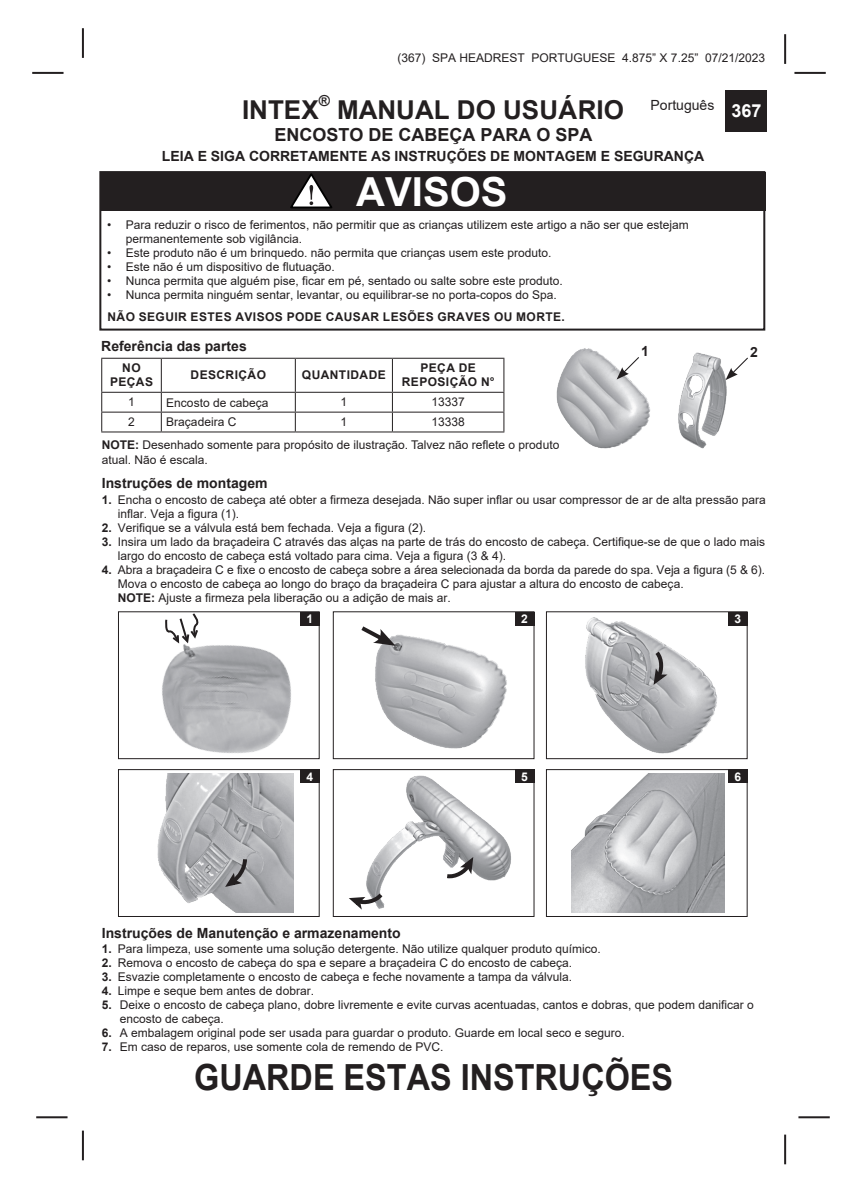
<style>
.page{position:relative;width:862px;height:1191px;background:#fff}
.page>*{position:absolute;margin:0;border:0;box-sizing:border-box;transform-origin:0 0}
.t1{font:700 40px "Arial";color:#fff}
.t2{font:700 36px "Arial";color:#231f20;scale:.9 1}
.t3{font:700 26px "Arial";color:#231f20}
.t4{font:700 18px "Arial";color:#231f20}
.t5{font:700 18px "Arial";color:#fff}
.t6{font:700 15.2px "Arial";color:#231f20}
.t7{font:700 14px "Arial";color:#231f20}
.t8{font:14px "Arial";color:#231f20}
.t9{font:12px/14px "Arial";color:#231f20}
.t10{font:700 12px/14.4px "Arial";letter-spacing:.035em;color:#231f20;text-align:center}
.t11{font:700 12px "Arial";color:#fff}
.s1{font-weight:700}
</style>
<div class="page">
<hr style="left:32px;top:72px;width:32px;height:2px;background:#231f20">
<hr style="left:36px;top:1116px;width:32px;height:2px;background:#231f20">
<hr style="left:794px;top:72px;width:32px;height:2px;background:#231f20">
<hr style="left:798px;top:1116px;width:32px;height:2px;background:#231f20">
<hr style="left:82px;top:28px;width:2px;height:30px;background:#231f20">
<hr style="left:784px;top:34px;width:2px;height:30px;background:#231f20">
<hr style="left:82px;top:1130px;width:2px;height:30px;background:#231f20">
<hr style="left:784px;top:1134px;width:2px;height:30px;background:#231f20">
<div style="left:725px;top:91px;width:42px;height:41px;background:#231f20"></div>
<div style="left:101px;top:172px;width:664px;height:38px;background:#231f20"></div>
<div style="left:99px;top:171px;width:666px;height:159px;border:2px solid #231f20"></div>
<svg style="left:290px;top:173px;width:42px;height:35px"></svg>
<svg style="left:101px;top:359px;width:403px;height:72px"></svg>
<hr style="left:101px;top:431px;width:60px;height:1px;background:#231f20">
<hr style="left:161px;top:431px;width:134px;height:1px;background:#231f20">
<hr style="left:295px;top:431px;width:97px;height:1px;background:#231f20">
<hr style="left:392px;top:431px;width:112px;height:1px;background:#231f20">
<hr style="left:101px;top:358px;width:60px;height:1px;background:#231f20">
<hr style="left:101px;top:359px;width:1px;height:33px;background:#231f20">
<hr style="left:161px;top:358px;width:134px;height:1px;background:#231f20">
<hr style="left:161px;top:359px;width:1px;height:33px;background:#231f20">
<hr style="left:295px;top:358px;width:97px;height:1px;background:#231f20">
<hr style="left:295px;top:359px;width:1px;height:33px;background:#231f20">
<hr style="left:392px;top:358px;width:112px;height:1px;background:#231f20">
<hr style="left:392px;top:359px;width:1px;height:33px;background:#231f20">
<hr style="left:503px;top:359px;width:1px;height:33px;background:#231f20">
<hr style="left:101px;top:392px;width:60px;height:1px;background:#231f20">
<hr style="left:161px;top:392px;width:134px;height:1px;background:#231f20">
<hr style="left:295px;top:392px;width:97px;height:1px;background:#231f20">
<hr style="left:392px;top:392px;width:112px;height:1px;background:#231f20">
<img style="left:556px;top:348px;width:94px;height:101px">
<img style="left:678px;top:352px;width:49px;height:97px">
<svg style="left:616px;top:356px;width:24px;height:23px"></svg>
<svg style="left:725px;top:356px;width:23px;height:24px"></svg>
<div style="left:118px;top:769px;width:202px;height:148px;border:1px solid #231f20"></div>
<div style="left:333px;top:769px;width:201px;height:148px;border:1px solid #231f20"></div>
<div style="left:546px;top:769px;width:201px;height:148px;border:1px solid #231f20"></div>
<div style="left:300px;top:769px;width:19px;height:14px;background:#231f20"></div>
<div style="left:515px;top:769px;width:19px;height:14px;background:#231f20"></div>
<div style="left:728px;top:769px;width:19px;height:14px;background:#231f20"></div>
<img style="left:366px;top:775px;width:145px;height:114px">
<img style="left:571px;top:773px;width:153px;height:139px">
<img style="left:157px;top:778px;width:136px;height:134px">
<svg style="left:442px;top:856px;width:34px;height:61px"></svg>
<svg style="left:349px;top:889px;width:36px;height:21px"></svg>
<svg style="left:224px;top:855px;width:25px;height:34px"></svg>
<div style="left:118px;top:611px;width:202px;height:148px;border:1px solid #231f20"></div>
<div style="left:333px;top:611px;width:201px;height:148px;border:1px solid #231f20"></div>
<div style="left:546px;top:611px;width:201px;height:148px;border:1px solid #231f20"></div>
<div style="left:300px;top:612px;width:19px;height:13px;background:#231f20"></div>
<div style="left:515px;top:612px;width:19px;height:13px;background:#231f20"></div>
<div style="left:728px;top:612px;width:19px;height:13px;background:#231f20"></div>
<img style="left:139px;top:611px;width:176px;height:167px">
<img style="left:585px;top:617px;width:132px;height:137px">
<img style="left:375px;top:634px;width:132px;height:115px">
<svg style="left:650px;top:647px;width:15px;height:39px"></svg>
<svg style="left:361px;top:626px;width:34px;height:20px"></svg>
<svg style="left:164px;top:612px;width:36px;height:33px"></svg>
<p class="t9" style="left:397px;top:50px;width:369px">(367) SPA HEADREST PORTUGUESE 4.875” X 7.25” 07/21/2023</p>
<p class="t3" style="left:242px;top:91px;width:78px">INTEX</p>
<p class="t6" style="left:319px;top:90px;width:13px">®</p>
<p class="t3" style="left:337px;top:91px;width:288px">MANUAL DO USUÁRIO</p>
<p class="t4" style="left:274px;top:122px;width:320px">ENCOSTO DE CABEÇA PARA O SPA</p>
<p class="t8" style="left:650px;top:95px;width:65px">Português</p>
<p class="t7" style="left:162px;top:146px;width:544px">LEIA E SIGA CORRETAMENTE AS INSTRUÇÕES DE MONTAGEM E SEGURANÇA</p>
<p class="t1" style="left:356px;top:163px;width:153px">AVISOS</p>
<p class="t9" style="left:107px;top:218px;width:583px">• Para reduzir o risco de ferimentos, não permitir que as crianças utilizem este artigo a não ser que estejam</p>
<p class="t9" style="left:126px;top:232px;width:178px">permanentemente sob vigilância.</p>
<p class="t9" style="left:107px;top:246px;width:446px">• Este produto não é um brinquedo. não permita que crianças usem este produto.</p>
<p class="t9" style="left:107px;top:260px;width:229px">• Este não é um dispositivo de flutuação.</p>
<p class="t9" style="left:107px;top:274px;width:457px">• Nunca permita que alguém pise, ficar em pé, sentado ou salte sobre este produto.</p>
<p class="t9" style="left:107px;top:288px;width:451px">• Nunca permita ninguém sentar, levantar, ou equilibrar-se no porta-copos do Spa.</p>
<p class="t10" style="left:107px;top:310px;width:459px">NÃO SEGUIR ESTES AVISOS PODE CAUSAR LESÕES GRAVES OU MORTE.</p>
<h3 class="t5" style="left:731px;top:98px;width:32px">367</h3>
<p class="t7" style="left:101px;top:336px;width:147px">Referência das partes</p>
<p class="t10" style="left:110px;top:360px;width:45px">NO<br>PEÇAS</p>
<p class="t10" style="left:191px;top:367px;width:77px">DESCRIÇÃO</p>
<p class="t10" style="left:302px;top:367px;width:85px">QUANTIDADE</p>
<p class="t10" style="left:402px;top:360px;width:94px">PEÇA DE<br>REPOSIÇÃO N°</p>
<p class="t9" style="left:128px;top:394px;width:8px">1</p>
<p class="t9" style="left:166px;top:395px;width:104px">Encosto de cabeça</p>
<p class="t9" style="left:340px;top:394px;width:8px">1</p>
<p class="t9" style="left:431px;top:394px;width:35px">13337</p>
<p class="t9" style="left:128px;top:414px;width:8px">2</p>
<p class="t9" style="left:166px;top:414px;width:72px">Braçadeira C</p>
<p class="t9" style="left:340px;top:414px;width:8px">1</p>
<p class="t9" style="left:431px;top:414px;width:35px">13338</p>
<p class="t9" style="left:102px;top:438px;width:459px"><span class="s1">NOTE:</span> Desenhado somente para propósito de ilustração. Talvez não reflete o produto atual. Não é escala.</p>
<p class="t7" style="left:641px;top:341px;width:9px">1</p>
<p class="t7" style="left:750px;top:342px;width:9px">2</p>
<p class="t7" style="left:102px;top:474px;width:167px">Instruções de montagem</p>
<p class="t9" style="left:118px;top:492px;width:649px;text-indent:-16px"><span class="s1">1.</span> Encha o encosto de cabeça até obter a firmeza desejada. Não super inflar ou usar compressor de ar de alta pressão para inflar. Veja a figura (1).</p>
<p class="t9" style="left:102px;top:520px;width:326px"><span class="s1">2.</span> Verifique se a válvula está bem fechada. Veja a figura (2).</p>
<p class="t9" style="left:118px;top:534px;width:649px;text-indent:-16px"><span class="s1">3.</span> Insira um lado da braçadeira C através das alças na parte de trás do encosto de cabeça. Certifique-se de que o lado mais largo do encosto de cabeça está voltado para cima. Veja a figura (3 &amp; 4).</p>
<p class="t9" style="left:118px;top:562px;width:649px;text-indent:-16px"><span class="s1">4.</span> Abra a braçadeira C e fixe o encosto de cabeça sobre a área selecionada da borda da parede do spa. Veja a figura (5 &amp; 6).<br>Mova o encosto de cabeça ao longo do braço da braçadeira C para ajustar a altura do encosto de cabeça.</p>
<p class="t9" style="left:118px;top:590px;width:334px"><span class="s1">NOTE:</span> Ajuste a firmeza pela liberação ou a adição de mais ar.</p>
<p class="t11" style="left:306px;top:610px;width:8px">1</p>
<p class="t11" style="left:521px;top:610px;width:8px">2</p>
<p class="t11" style="left:734px;top:610px;width:8px">3</p>
<p class="t11" style="left:306px;top:768px;width:8px">4</p>
<p class="t11" style="left:521px;top:768px;width:8px">5</p>
<p class="t11" style="left:734px;top:768px;width:8px">6</p>
<p class="t7" style="left:102px;top:923px;width:300px">Instruções de Manutenção e armazenamento</p>
<p class="t9" style="left:102px;top:941px;width:500px"><span class="s1">1.</span> Para limpeza, use somente uma solução detergente. Não utilize qualquer produto químico.</p>
<p class="t9" style="left:102px;top:955px;width:472px"><span class="s1">2.</span> Remova o encosto de cabeça do spa e separe a braçadeira C do encosto de cabeça.</p>
<p class="t9" style="left:102px;top:969px;width:472px"><span class="s1">3.</span> Esvazie completamente o encosto de cabeça e feche novamente a tampa da válvula.</p>
<p class="t9" style="left:102px;top:983px;width:214px"><span class="s1">4.</span> Limpe e seque bem antes de dobrar.</p>
<p class="t9" style="left:102px;top:997px;width:653px"><span class="s1">5.</span> Deixe o encosto de cabeça plano, dobre livremente e evite curvas acentuadas, cantos e dobras, que podem danificar o</p>
<p class="t9" style="left:120px;top:1011px;width:106px">encosto de cabeça.</p>
<p class="t9" style="left:102px;top:1025px;width:524px"><span class="s1">6.</span> A embalagem original pode ser usada para guardar o produto. Guarde em local seco e seguro.</p>
<p class="t9" style="left:102px;top:1039px;width:343px"><span class="s1">7.</span> Em caso de reparos, use somente cola de remendo de PVC.</p>
<p class="t2" style="left:194px;top:1051px;width:534px">GUARDE ESTAS INSTRUÇÕES</p>
</div>
